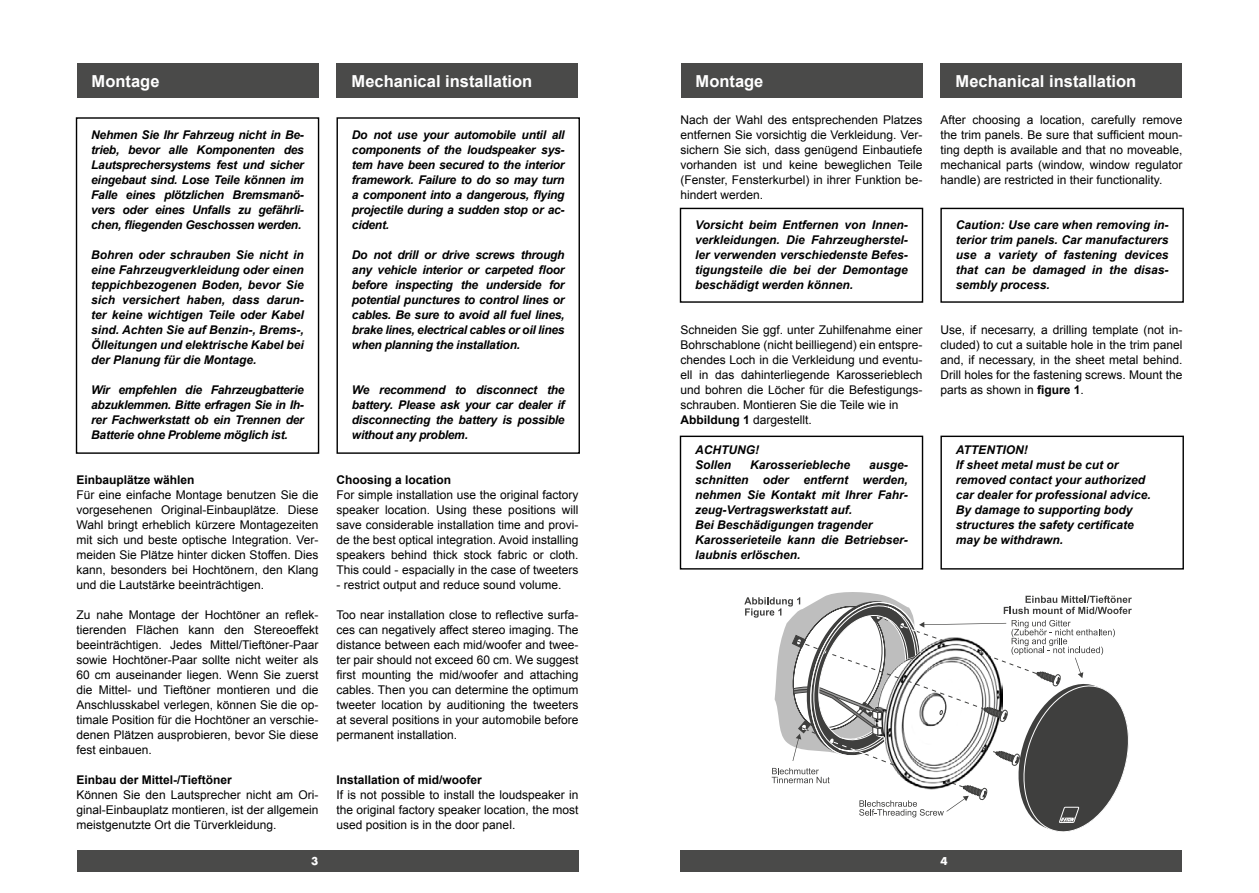
<style>
.page{position:relative;width:1259px;height:893px;background:#fff}
.page>*{position:absolute;margin:0;border:0;box-sizing:border-box;transform-origin:0 0}
.t1{font:700 16.5px "Arial";color:#fff}
.t2{font:12px/15px "Arial";color:#000;text-align:justify}
.t3{font:italic 700 12px/15px "Arial";color:#000;text-align:justify}
.t4{font:700 12px "Arial";color:#000}
.t5{font:700 10.5px "Futura Std";color:#fff}
.s1{font-weight:700}
</style>
<div class="page">
<div style="left:77px;top:850px;width:501px;height:22px;background:#4a4a49"></div>
<div style="left:680px;top:850px;width:502px;height:22px;background:#4a4a49"></div>
<div style="left:77px;top:63px;width:241px;height:34px;background:#4a4a49"></div>
<div style="left:680px;top:63px;width:242px;height:34px;background:#4a4a49"></div>
<div style="left:336px;top:63px;width:242px;height:34px;background:#4a4a49"></div>
<div style="left:940px;top:63px;width:242px;height:34px;background:#4a4a49"></div>
<div style="left:76px;top:117px;width:243px;height:337px;border:1px solid #000"></div>
<div style="left:336px;top:117px;width:244px;height:337px;border:1px solid #000"></div>
<div style="left:680px;top:208px;width:243px;height:95px;border:1px solid #000"></div>
<div style="left:940px;top:208px;width:243px;height:95px;border:1px solid #000"></div>
<div style="left:680px;top:436px;width:243px;height:134px;border:1px solid #000"></div>
<div style="left:940px;top:436px;width:244px;height:134px;border:1px solid #000"></div>
<svg style="left:744px;top:592px;width:388px;height:240px"></svg>
<h1 class="t1" style="left:92px;top:70px;width:69px">Montage</h1>
<h1 class="t1" style="left:352px;top:70px;width:182px">Mechanical installation</h1>
<h1 class="t1" style="left:695px;top:70px;width:69px">Montage</h1>
<h1 class="t1" style="left:955px;top:70px;width:182px">Mechanical installation</h1>
<p class="t3" style="left:91px;top:128px;width:214px">Nehmen Sie Ihr Fahrzeug nicht in Be&shy;trieb, bevor alle Komponenten des Lautsprechersystems fest und sicher eingebaut sind. Lose Teile können im Falle eines plötzlichen Bremsmanö&shy;vers oder eines Unfalls zu gefährli&shy;chen, fliegenden Geschossen werden.</p>
<p class="t3" style="left:91px;top:248px;width:214px">Bohren oder schrauben Sie nicht in eine Fahrzeugverkleidung oder einen teppichbezogenen Boden, bevor Sie sich versichert haben, dass darun&shy;ter keine wichtigen Teile oder Kabel sind. Achten Sie auf Benzin-, Brems-, Ölleitungen und elektrische Kabel bei der Planung für die Montage.</p>
<p class="t3" style="left:91px;top:383px;width:214px">Wir empfehlen die Fahrzeugbatterie abzuklemmen. Bitte erfragen Sie in Ih&shy;rer Fachwerkstatt ob ein Trennen der Batterie ohne Probleme möglich ist.</p>
<p class="t2" style="left:940px;top:112px;width:243px">After choosing a location, carefully remove the trim panels. Be sure that sufficient moun&shy;ting depth is available and that no moveable, mechanical parts (window, window regulator handle) are restricted in their functionality.</p>
<p class="t2" style="left:680px;top:112px;width:243px">Nach der Wahl des entsprechenden Platzes entfernen Sie vorsichtig die Verkleidung. Ver&shy;sichern Sie sich, dass genügend Einbautiefe vorhanden ist und keine beweglichen Teile (Fenster, Fensterkurbel) in ihrer Funktion be&shy;hindert werden.</p>
<p class="t3" style="left:352px;top:128px;width:214px">Do not use your automobile until all components of the loudspeaker sys&shy;tem have been secured to the interior framework. Failure to do so may turn a component into a dangerous, flying projectile during a sudden stop or ac&shy;cident.</p>
<p class="t3" style="left:352px;top:248px;width:214px">Do not drill or drive screws through any vehicle interior or carpeted floor before inspecting the underside for potential punctures to control lines or cables. Be sure to avoid all fuel lines, brake lines, electrical cables or oil lines when planning the installation.</p>
<p class="t3" style="left:352px;top:383px;width:214px">We recommend to disconnect the battery. Please ask your car dealer if disconnecting the battery is possible without any problem.</p>
<p class="t3" style="left:695px;top:218px;width:214px">Vorsicht beim Entfernen von Innen&shy;verkleidungen. Die Fahrzeugherstel&shy;ler verwenden verschiedenste Befes&shy;tigungsteile die bei der Demontage beschädigt werden können.</p>
<p class="t3" style="left:955px;top:218px;width:214px">Caution: Use care when removing in&shy;terior trim panels. Car manufacturers use a variety of fastening devices that can be damaged in the disas&shy;sembly process.</p>
<p class="t2" style="left:680px;top:322px;width:243px;text-align:left">Schneiden Sie ggf. unter Zuhilfenahme einer Bohrschablone (nicht beilliegend) ein entspre&shy;chendes Loch in die Verkleidung und eventu&shy;ell in das dahinterliegende Karosserieblech und bohren die Löcher für die Befestigungs&shy;schrauben. Montieren Sie die Teile wie in <span class="s1">Abbildung 1</span> dargestellt.</p>
<p class="t2" style="left:940px;top:322px;width:243px">Use, if necesarry, a drilling template (not in&shy;cluded) to cut a suitable hole in the trim panel and, if necessary, in the sheet metal behind.<br>Drill holes for the fastening screws. Mount the parts as shown in <span class="s1">figure 1</span>.</p>
<p class="t4" style="left:77px;top:472px;width:120px">Einbauplätze wählen</p>
<p class="t2" style="left:77px;top:487px;width:243px">Für eine einfache Montage benutzen Sie die vorgesehenen Original-Einbauplätze. Diese Wahl bringt erheblich kürzere Montagezeiten mit sich und beste optische Integration. Ver&shy;meiden Sie Plätze hinter dicken Stoffen. Dies kann, besonders bei Hochtönern, den Klang und die Lautstärke beeinträchtigen.</p>
<p class="t2" style="left:77px;top:607px;width:243px">Zu nahe Montage der Hochtöner an reflek&shy;tierenden Flächen kann den Stereoeffekt beeinträchtigen. Jedes Mittel/Tieftöner-Paar sowie Hochtöner-Paar sollte nicht weiter als 60 cm auseinander liegen. Wenn Sie zuerst die Mittel- und Tieftöner montieren und die Anschlusskabel verlegen, können Sie die op&shy;timale Position für die Hochtöner an verschie&shy;denen Plätzen ausprobieren, bevor Sie diese fest einbauen.</p>
<p class="t4" style="left:77px;top:772px;width:157px">Einbau der Mittel-/Tieftöner</p>
<p class="t2" style="left:77px;top:787px;width:243px">Können Sie den Lautsprecher nicht am Ori&shy;ginal-Einbauplatz montieren, ist der allgemein meistgenutzte Ort die Türverkleidung.</p>
<p class="t4" style="left:336px;top:472px;width:116px">Choosing a location</p>
<p class="t2" style="left:336px;top:487px;width:243px">For simple installation use the original factory speaker location. Using these positions will save considerable installation time and provi&shy;de the best optical integration. Avoid installing speakers behind thick stock fabric or cloth.<br>This could - espacially in the case of tweeters</p>
<p class="t2" style="left:336px;top:577px;width:226px">- restrict output and reduce sound volume.</p>
<p class="t2" style="left:336px;top:607px;width:243px">Too near installation close to reflective surfa&shy;ces can negatively affect stereo imaging. The distance between each mid/woofer and twee&shy;ter pair should not exceed 60 cm. We suggest first mounting the mid/woofer and attaching cables. Then you can determine the optimum tweeter location by auditioning the tweeters at several positions in your automobile before permanent installation.</p>
<p class="t4" style="left:336px;top:772px;width:147px">Installation of mid/woofer</p>
<p class="t2" style="left:336px;top:787px;width:243px">If is not possible to install the loudspeaker in the original factory speaker location, the most used position is in the door panel.</p>
<p class="t3" style="left:695px;top:443px;width:65px">ACHTUNG!<br>Sollen</p>
<p class="t3" style="left:750px;top:458px;width:102px">Karosseriebleche</p>
<p class="t3" style="left:695px;top:458px;width:214px;text-align:left;text-indent:174px">ausge&shy;schnitten oder entfernt werden, nehmen Sie Kontakt mit Ihrer Fahr&shy;zeug-Vertragswerkstatt auf.<br>Bei Beschädigungen tragender<br>Karosserieteile kann die Betriebser&shy;laubnis erlöschen.</p>
<p class="t3" style="left:956px;top:443px;width:196px;text-align:left">ATTENTION!<br>If sheet metal must be cut or removed contact your authorized car dealer for professional advice.<br>By damage to supporting body structures the safety certificate may be withdrawn.</p>
<p class="t5" style="left:311px;top:854px;width:9px">3</p>
<p class="t5" style="left:940px;top:854px;width:9px">4</p>
</div>
